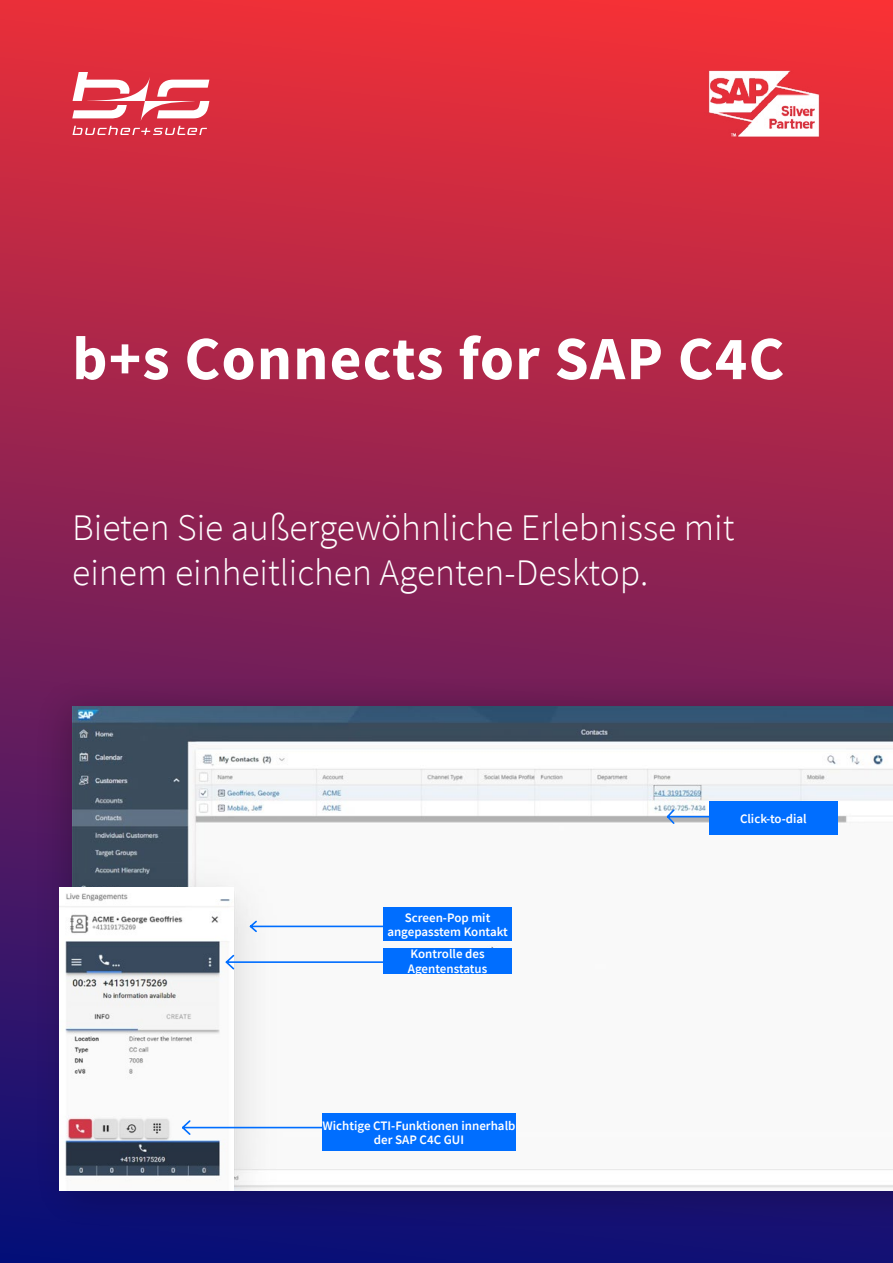
<style>
.page{position:relative;width:893px;height:1263px;background:#fff}
.page>*{position:absolute;margin:0;border:0;box-sizing:border-box;transform-origin:0 0}
.t1{font:700 61.5px "Source Sans Pro";letter-spacing:.02em;color:#fff}
.t2{font:300 37.5px/45px "Source Sans Pro";color:#fff}
.t3{font:600 12.9px/14.5px "Source Sans Pro";color:#fff;text-align:center}
</style>
<div class="page">
<div style="left:0;top:0;width:893px;height:1263px;background:linear-gradient(to bottom,#f43136,#010e79)"></div>
<svg style="left:72px;top:72px;width:137px;height:62px"></svg>
<div style="left:32px;top:673px;width:861px;height:557px;background:#000;opacity:.25"></div>
<img style="left:72px;top:707px;width:821px;height:484px">
<img style="left:59px;top:887px;width:174px;height:304px">
<svg style="left:180px;top:1119px;width:142px;height:17px"></svg>
<svg style="left:224px;top:953px;width:159px;height:18px"></svg>
<div style="left:709px;top:802px;width:129px;height:33px;background:#006eff"></div>
<svg style="left:665px;top:808px;width:44px;height:17px"></svg>
<div style="left:383px;top:948px;width:129px;height:25px;background:#006eff"></div>
<div style="left:383px;top:907px;width:129px;height:33px;background:#006eff"></div>
<div style="left:322px;top:1113px;width:194px;height:38px;background:#006eff"></div>
<svg style="left:248px;top:919px;width:135px;height:15px"></svg>
<img style="left:704px;top:70px;width:117px;height:68px">
<h1 class="t1" style="left:72px;top:317px;width:713px">b+s Connects for SAP C4C</h1>
<h2 class="t2" style="left:72px;top:505px;width:664px">Bieten Sie außergewöhnliche Erlebnisse mit einem einheitlichen Agenten-Desktop.</h2>
<p class="t3" style="left:387px;top:910px;width:122px">Screen-Pop mit angepasstem Kontakt</p>
<p class="t3" style="left:408px;top:946px;width:81px;text-align:left">Kontrolle des<br>Agentenstatus</p>
<p class="t3" style="left:322px;top:1118px;width:194px">Wichtige CTI-Funktionen innerhalb der SAP C4C GUI</p>
<p class="t3" style="left:740px;top:812px;width:68px">Click-to-dial</p>
</div>
